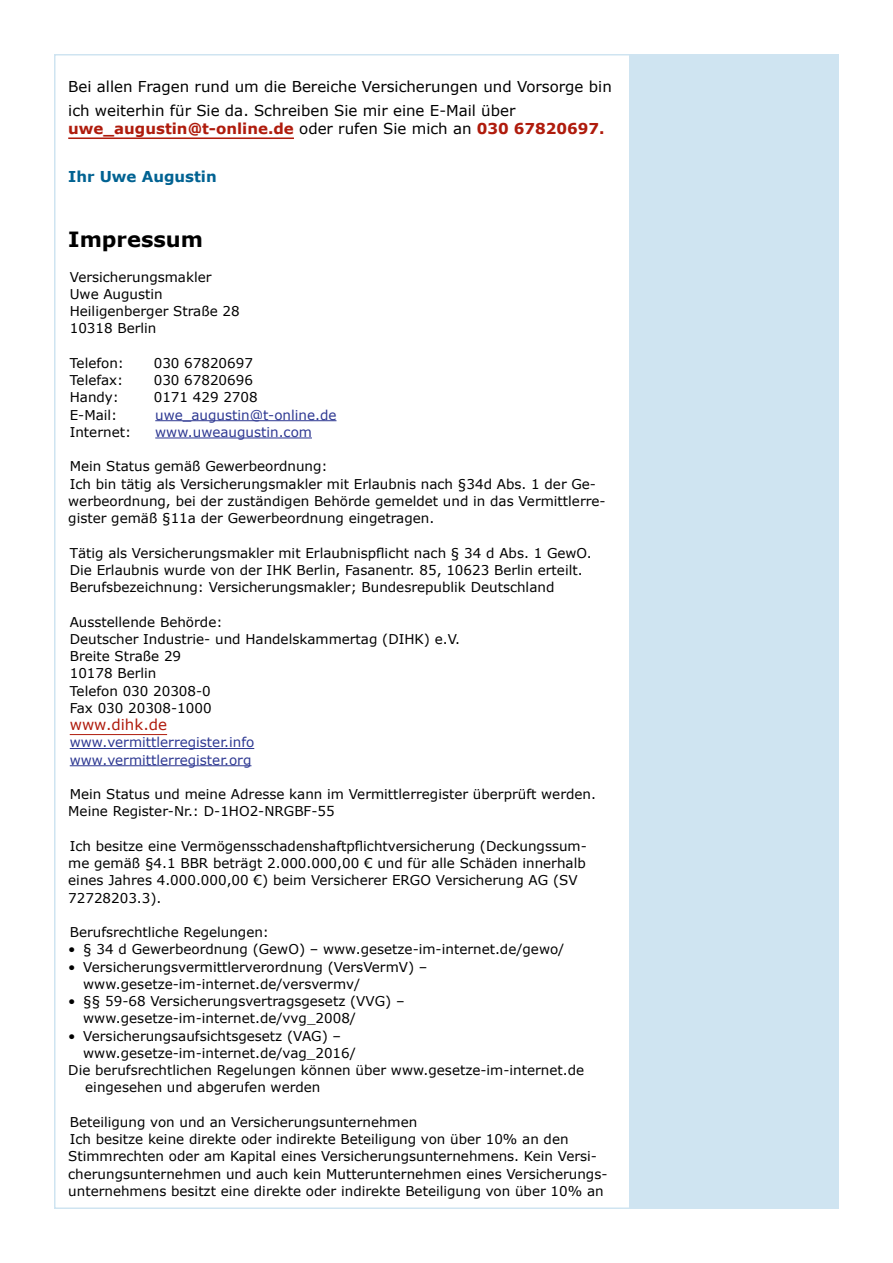
<style>
.page{position:relative;width:893px;height:1263px;background:#fff}
.page>*{position:absolute;margin:0;border:0;box-sizing:border-box;transform-origin:0 0}
.t1{font:700 21px "Verdana";color:#000}
.t2{font:15px/24px "Verdana";color:#000}
.t3{font:700 15px "Verdana";color:#af1b0c}
.t4{font:700 15px "Verdana";color:#006292}
.t5{font:15px "Verdana";color:#af1b0c}
.t6{font:13.5px/17.2px "Verdana";color:#000}
.t7{font:13.5px/17.2px "Verdana";color:#2d3892}
.s1{font-weight:400;color:#000}
</style>
<div class="page">
<hr style="left:68px;top:137px;width:226px;height:2px;background:#af1b0c">
<hr style="left:155px;top:420px;width:181px;height:1px;background:#2d3892">
<hr style="left:155px;top:438px;width:157px;height:1px;background:#2d3892">
<hr style="left:70px;top:734px;width:97px;height:1px;background:#af1b0c">
<hr style="left:70px;top:748px;width:184px;height:1px;background:#2d3892">
<hr style="left:70px;top:765px;width:181px;height:1px;background:#2d3892">
<div style="left:629px;top:54px;width:210px;height:1155px;background:#cfe4f1"></div>
<p class="t2" style="left:68px;top:75px;width:545px">Bei allen Fragen rund um die Bereiche Versicherungen und Vorsorge bin ich weiterhin für Sie da. Schreiben Sie mir eine E-Mail über</p>
<p class="t3" style="left:68px;top:118px;width:538px">uwe_augustin@t-online.de <span class="s1">oder rufen Sie mich an</span> 030 67820697.</p>
<p class="t4" style="left:68px;top:166px;width:150px">Ihr Uwe Augustin</p>
<h1 class="t1" style="left:68px;top:224px;width:136px">Impressum</h1>
<p class="t6" style="left:70px;top:268px;width:171px">Versicherungsmakler<br>Uwe Augustin<br>Heiligenberger Straße 28<br>10318 Berlin</p>
<p class="t6" style="left:70px;top:354px;width:56px">Telefon:</p>
<p class="t6" style="left:154px;top:354px;width:101px">030 67820697</p>
<p class="t6" style="left:70px;top:371px;width:55px">Telefax:</p>
<p class="t6" style="left:154px;top:371px;width:101px">030 67820696</p>
<p class="t6" style="left:70px;top:389px;width:51px">Handy:</p>
<p class="t6" style="left:154px;top:389px;width:105px">0171 429 2708</p>
<p class="t6" style="left:70px;top:406px;width:49px">E-Mail:</p>
<p class="t7" style="left:155px;top:406px;width:183px">uwe_augustin@t-online.de</p>
<p class="t6" style="left:70px;top:423px;width:63px">Internet:</p>
<p class="t7" style="left:155px;top:423px;width:158px">www.uweaugustin.com</p>
<p class="t6" style="left:68px;top:458px;width:539px">Mein Status gemäß Gewerbeordnung:<br>Ich bin tätig als Versicherungsmakler mit Erlaubnis nach §34d Abs. 1 der Ge&shy;werbeordnung, bei der zuständigen Behörde gemeldet und in das Vermittlerre&shy;gister gemäß §11a der Gewerbeordnung eingetragen.</p>
<p class="t6" style="left:70px;top:544px;width:524px">Tätig als Versicherungsmakler mit Erlaubnispflicht nach § 34 d Abs. 1 GewO.<br>Die Erlaubnis wurde von der IHK Berlin, Fasanentr. 85, 10623 Berlin erteilt.<br>Berufsbezeichnung: Versicherungsmakler; Bundesrepublik Deutschland</p>
<p class="t6" style="left:70px;top:613px;width:392px">Ausstellende Behörde:<br>Deutscher Industrie- und Handelskammertag (DIHK) e.V.<br>Breite Straße 29<br>10178 Berlin<br>Telefon 030 20308-0<br>Fax 030 20308-1000</p>
<p class="t5" style="left:70px;top:714px;width:99px">www.dihk.de</p>
<p class="t7" style="left:70px;top:734px;width:186px">www.vermittlerregister.info www.vermittlerregister.org</p>
<p class="t6" style="left:68px;top:785px;width:529px">Mein Status und meine Adresse kann im Vermittlerregister überprüft werden.<br>Meine Register-Nr.: D-1HO2-NRGBF-55</p>
<p class="t6" style="left:68px;top:837px;width:520px">Ich besitze eine Vermögensschadenshaftpflichtversicherung (Deckungssum&shy;me gemäß §4.1 BBR beträgt 2.000.000,00 € und für alle Schäden innerhalb eines Jahres 4.000.000,00 €) beim Versicherer ERGO Versicherung AG (SV 72728203.3).</p>
<p class="t6" style="left:70px;top:923px;width:201px">Berufsrechtliche Regelungen:</p>
<p class="t6" style="left:68px;top:941px;width:498px">• § 34 d Gewerbeordnung (GewO) – www.gesetze-im-internet.de/gewo/</p>
<p class="t6" style="left:83px;top:958px;width:346px;text-indent:-15px">• Versicherungsvermittlerverordnung (VersVermV) – www.gesetze-im-internet.de/versvermv/</p>
<p class="t6" style="left:83px;top:992px;width:323px;text-indent:-15px">• §§ 59-68 Versicherungsvertragsgesetz (VVG) – www.gesetze-im-internet.de/vvg_2008/</p>
<p class="t6" style="left:68px;top:1027px;width:274px">• Versicherungsaufsichtsgesetz (VAG) –</p>
<p class="t6" style="left:83px;top:1044px;width:274px">www.gesetze-im-internet.de/vag_2016/</p>
<p class="t6" style="left:68px;top:1061px;width:517px">Die berufsrechtlichen Regelungen können über www.gesetze-im-internet.de</p>
<p class="t6" style="left:85px;top:1079px;width:237px">eingesehen und abgerufen werden</p>
<p class="t6" style="left:68px;top:1113px;width:541px">Beteiligung von und an Versicherungsunternehmen<br>Ich besitze keine direkte oder indirekte Beteiligung von über 10% an den Stimmrechten oder am Kapital eines Versicherungsunternehmens. Kein Versi&shy;cherungsunternehmen und auch kein Mutterunternehmen eines Versicherungs&shy;unternehmens besitzt eine direkte oder indirekte Beteiligung von über 10% an</p>
</div>
